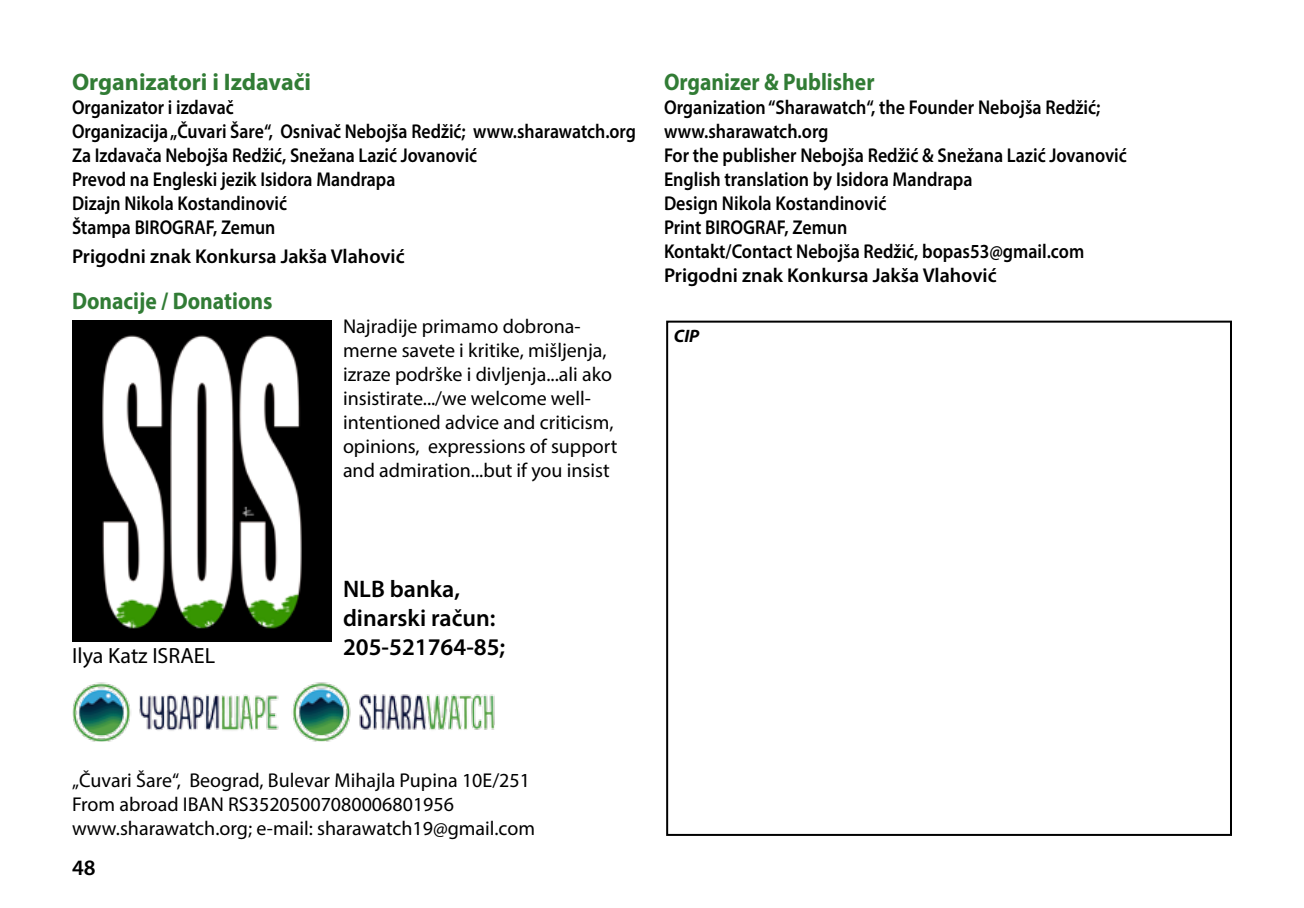
<style>
.page{position:relative;width:1304px;height:908px;background:#fff}
.page>*{position:absolute;margin:0;border:0;box-sizing:border-box;transform-origin:0 0}
.t1{font:700 24px "Myriad Pro";color:#317c35;scale:.9 1}
.t2{font:600 24px/28.8px "Myriad Pro";color:#000}
.t3{font:700 24px "Myriad Pro";color:#317c35}
.t4{font:22px "Myriad Pro";color:#000}
.t5{font:600 22px "Myriad Pro";color:#000}
.t6{font:20px/24px "Myriad Pro";color:#000}
.t7{font:600 20px/24px "Myriad Pro";color:#000;scale:.9 1}
.t8{font:600 20px/24px "Myriad Pro";color:#000;scale:.89 1}
.t9{font:600 20px "Myriad Pro";color:#000}
.t10{font:italic 700 18px "Myriad Pro";color:#000}
</style>
<div class="page">
<img style="left:72px;top:682px;width:207px;height:59px">
<img style="left:292px;top:682px;width:203px;height:59px">
<div style="left:666px;top:320px;width:566px;height:515px;border:2px solid #000"></div>
<img style="left:72px;top:320px;width:259px;height:321px">
<p class="t3" style="left:72px;top:66px;width:241px">Organizatori i Izdavači</p>
<p class="t8" style="left:72px;top:95px;width:635px">Organizator i izdavač<br>Organizacija „Čuvari Šare“, Osnivač Nebojša Redžić; www.sharawatch.org Za Izdavača Nebojša Redžić, Snežana Lazić Jovanović<br>Prevod na Engleski jezik Isidora Mandrapa<br>Dizajn Nikola Kostandinović<br>Štampa BIROGRAF, Zemun</p>
<p class="t9" style="left:72px;top:243px;width:334px">Prigodni znak Konkursa Jakša Vlahović</p>
<p class="t1" style="left:72px;top:285px;width:224px">Donacije / Donations</p>
<p class="t6" style="left:343px;top:313px;width:276px">Najradije primamo dobrona&shy;merne savete i kritike, mišljenja, izraze podrške i divljenja...ali ako insistirate.../we welcome well&shy;intentioned advice and criticism, opinions, expressions of support and admiration...but if you insist</p>
<p class="t1" style="left:664px;top:66px;width:235px">Organizer &amp; Publisher</p>
<p class="t7" style="left:664px;top:95px;width:516px">Organization “Sharawatch“, the Founder Nebojša Redžić; www.sharawatch.org<br>For the publisher Nebojša Redžić &amp; Snežana Lazić Jovanović English translation by Isidora Mandrapa<br>Design Nikola Kostandinović<br>Print BIROGRAF, Zemun<br>Kontakt/Contact Nebojša Redžić, bopas53@gmail.com Prigodni znak Konkursa Jakša Vlahović</p>
<p class="t10" style="left:674px;top:324px;width:27px">CIP</p>
<p class="t4" style="left:72px;top:642px;width:145px">Ilya Katz ISRAEL</p>
<p class="t2" style="left:343px;top:573px;width:164px">NLB banka, dinarski račun:<br>205-521764-85;</p>
<p class="t6" style="left:72px;top:767px;width:465px">„Čuvari Šare“, Beograd, Bulevar Mihajla Pupina 10E/251<br>From abroad IBAN RS35205007080006801956 www.sharawatch.org; e-mail: sharawatch19@gmail.com</p>
<p class="t5" style="left:72px;top:853px;width:25px">48</p>
</div>
